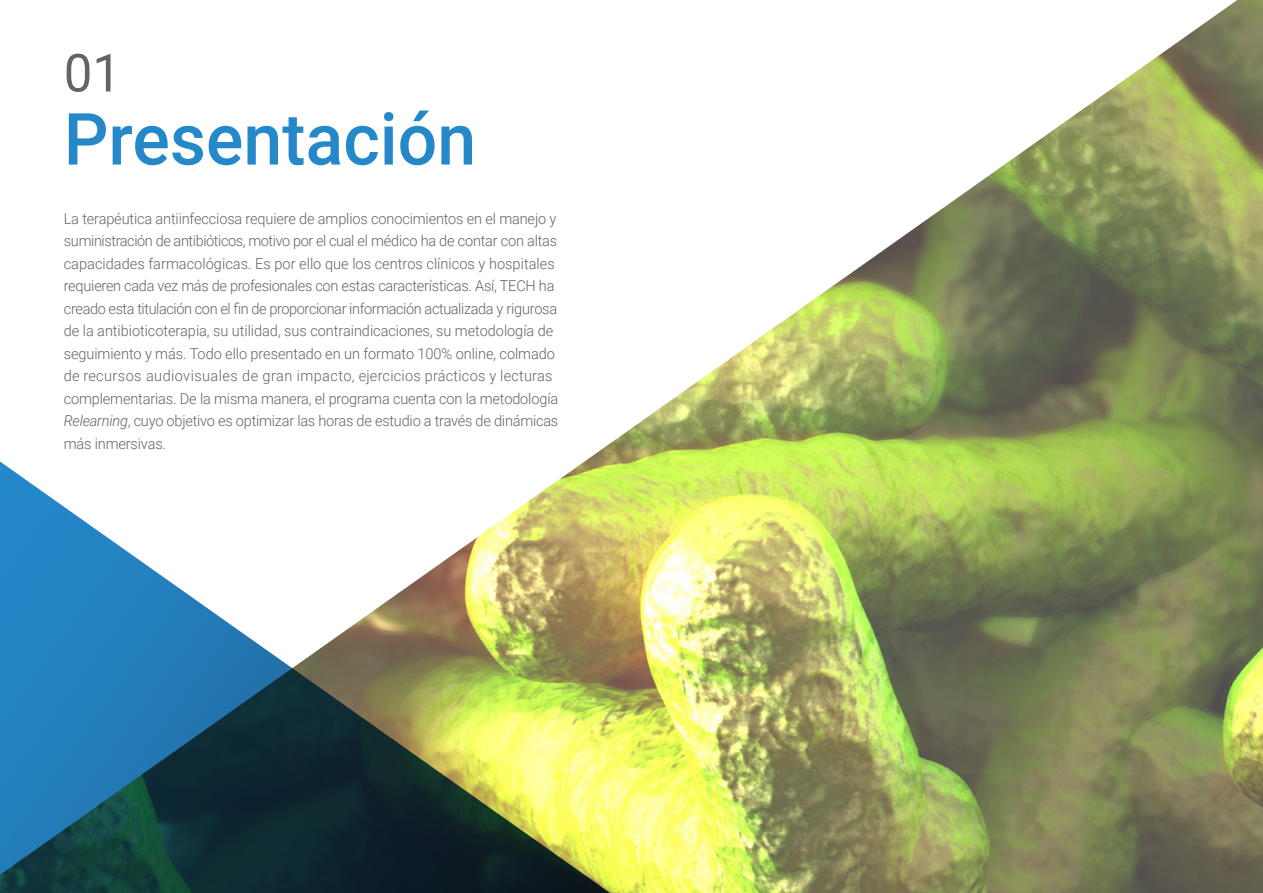
<style>
.page{position:relative;width:1263px;height:893px;background:#fff}
.page>*{position:absolute;margin:0;border:0;box-sizing:border-box;transform-origin:0 0}
.t1{font:500 72px "Roboto";color:#2488c9}
.t2{font:52.5px "Roboto";color:#61646a}
.t3{font:300 15px/22.5px "Roboto";letter-spacing:-.01em;color:#61646a}
.s1{font-style:italic}
</style>
<div class="page">
<img style="left:606px;top:0;width:657px;height:893px">
<svg style="left:0;top:446px;width:640px;height:447px"></svg>
<h2 class="t2" style="left:64px;top:36px;width:59px">01</h2>
<h1 class="t1" style="left:64px;top:89px;width:414px">Presentación</h1>
<p class="t3" style="left:64px;top:207px;width:496px">La terapéutica antiinfecciosa requiere de amplios conocimientos en el manejo y suministración de antibióticos, motivo por el cual el médico ha de contar con altas capacidades farmacológicas. Es por ello que los centros clínicos y hospitales requieren cada vez más de profesionales con estas características. Así, TECH ha creado esta titulación con el fin de proporcionar información actualizada y rigurosa de la antibioticoterapia, su utilidad, sus contraindicaciones, su metodología de seguimiento y más. Todo ello presentado en un formato 100% online, colmado de recursos audiovisuales de gran impacto, ejercicios prácticos y lecturas complementarias. De la misma manera, el programa cuenta con la metodología <span class="s1">Relearning</span>, cuyo objetivo es optimizar las horas de estudio a través de dinámicas más inmersivas.</p>
</div>
